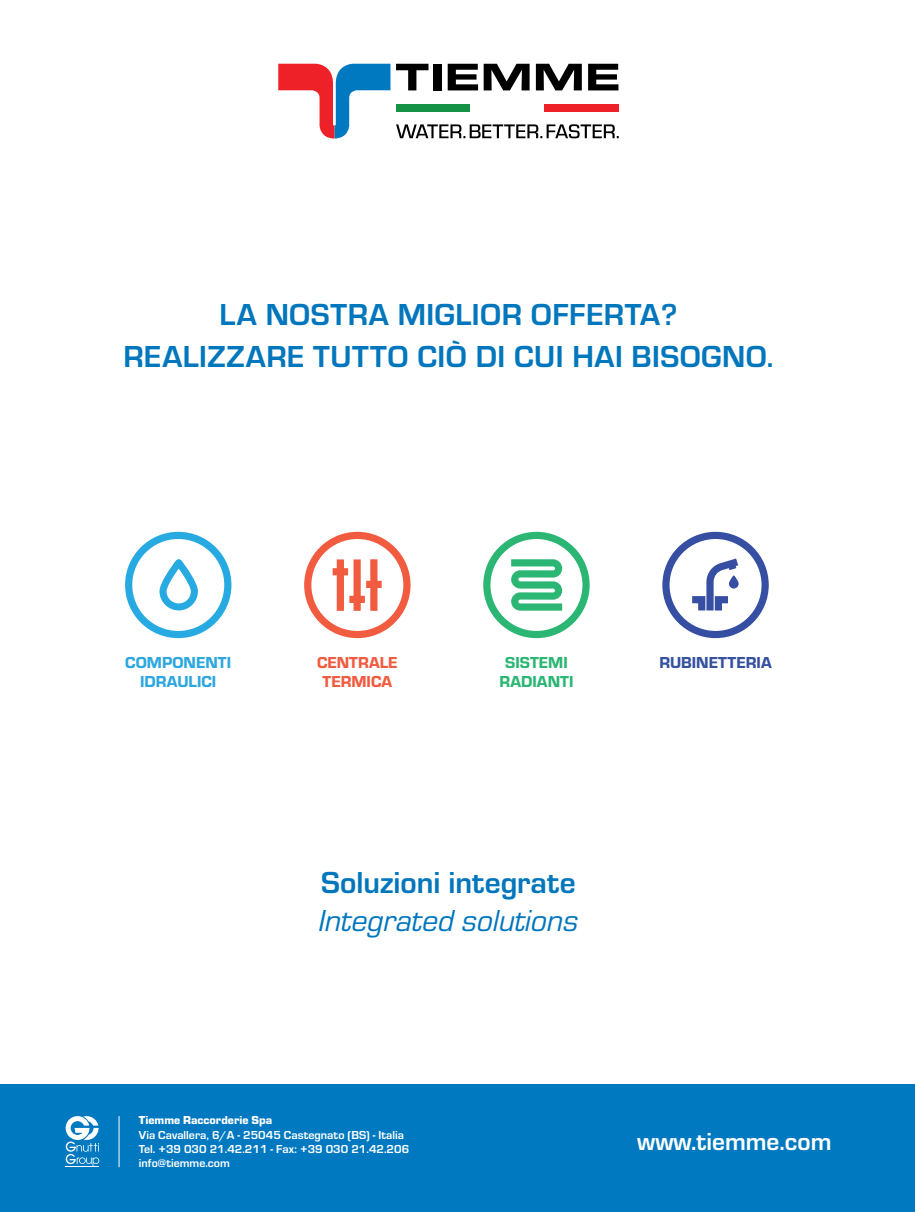
<style>
.page{position:relative;width:915px;height:1212px;background:#fff}
.page>*{position:absolute;margin:0;border:0;box-sizing:border-box;transform-origin:0 0}
.t1{font:700 31.5px/42px "Eurostile";letter-spacing:.015em;color:#0076bd;text-align:center}
.t2{font:italic 31.5px "Eurostile";color:#0076bd}
.t3{font:700 25.5px "Eurostile";color:#fff}
.t4{font:16.5px/19.8px "Eurostile Hea";color:#2da7df;text-align:center}
.t5{font:16.5px/19.8px "Eurostile Hea";color:#f15b40;text-align:center}
.t6{font:16.5px/19.8px "Eurostile Hea";color:#2bb673;text-align:center}
.t7{font:16.5px "Eurostile Hea";color:#3651a0}
.t8{font:700 12px/14.4px "Eurostile";color:#fff}
.t9{font:900 12px "Eurostile";color:#fff}
</style>
<div class="page">
<div style="left:396px;top:104px;width:74px;height:7px;background:#169246"></div>
<div style="left:544px;top:104px;width:74px;height:7px;background:#ed2127"></div>
<svg style="left:396px;top:64px;width:32px;height:26px"></svg>
<svg style="left:535px;top:64px;width:46px;height:26px"></svg>
<svg style="left:588px;top:64px;width:30px;height:26px"></svg>
<div style="left:433px;top:64px;width:8px;height:26px;background:#000"></div>
<svg style="left:447px;top:64px;width:82px;height:26px"></svg>
<svg style="left:278px;top:64px;width:112px;height:74px"></svg>
<svg style="left:396px;top:124px;width:222px;height:14px"></svg>
<div style="left:0;top:1084px;width:914px;height:128px;background:#0079c1"></div>
<svg style="left:125px;top:532px;width:106px;height:106px"></svg>
<svg style="left:304px;top:532px;width:106px;height:106px"></svg>
<svg style="left:483px;top:532px;width:106px;height:106px"></svg>
<svg style="left:662px;top:532px;width:106px;height:106px"></svg>
<hr style="left:65px;top:1167px;width:34px;height:1px;background:#fff">
<svg style="left:66px;top:1116px;width:33px;height:50px"></svg>
<hr style="left:119px;top:1116px;width:1px;height:51px;background:#fff">
<h1 class="t1" style="left:123px;top:291px;width:651px">LA NOSTRA MIGLIOR OFFERTA?<br>REALIZZARE TUTTO CIÒ DI CUI HAI BISOGNO.</h1>
<h3 class="t4" style="left:125px;top:651px;width:107px">COMPONENTI<br>IDRAULICI</h3>
<h3 class="t5" style="left:317px;top:651px;width:82px">CENTRALE<br>TERMICA</h3>
<h3 class="t6" style="left:499px;top:651px;width:75px">SISTEMI<br>RADIANTI</h3>
<h3 class="t7" style="left:659px;top:651px;width:114px">RUBINETTERIA</h3>
<h1 class="t1" style="left:321px;top:860px;width:256px">Soluzioni integrate</h1>
<h1 class="t2" style="left:318px;top:899px;width:261px">Integrated solutions</h1>
<p class="t9" style="left:139px;top:1111px;width:135px">Tiemme Raccorderie Spa</p>
<p class="t8" style="left:139px;top:1126px;width:272px">Via Cavallera, 6/A - 25045 Castegnato (BS) - Italia<br>Tel. +39 030 21.42.211 - Fax: +39 030 21.42.206 info@tiemme.com</p>
<h2 class="t3" style="left:637px;top:1123px;width:196px">www.tiemme.com</h2>
</div>
